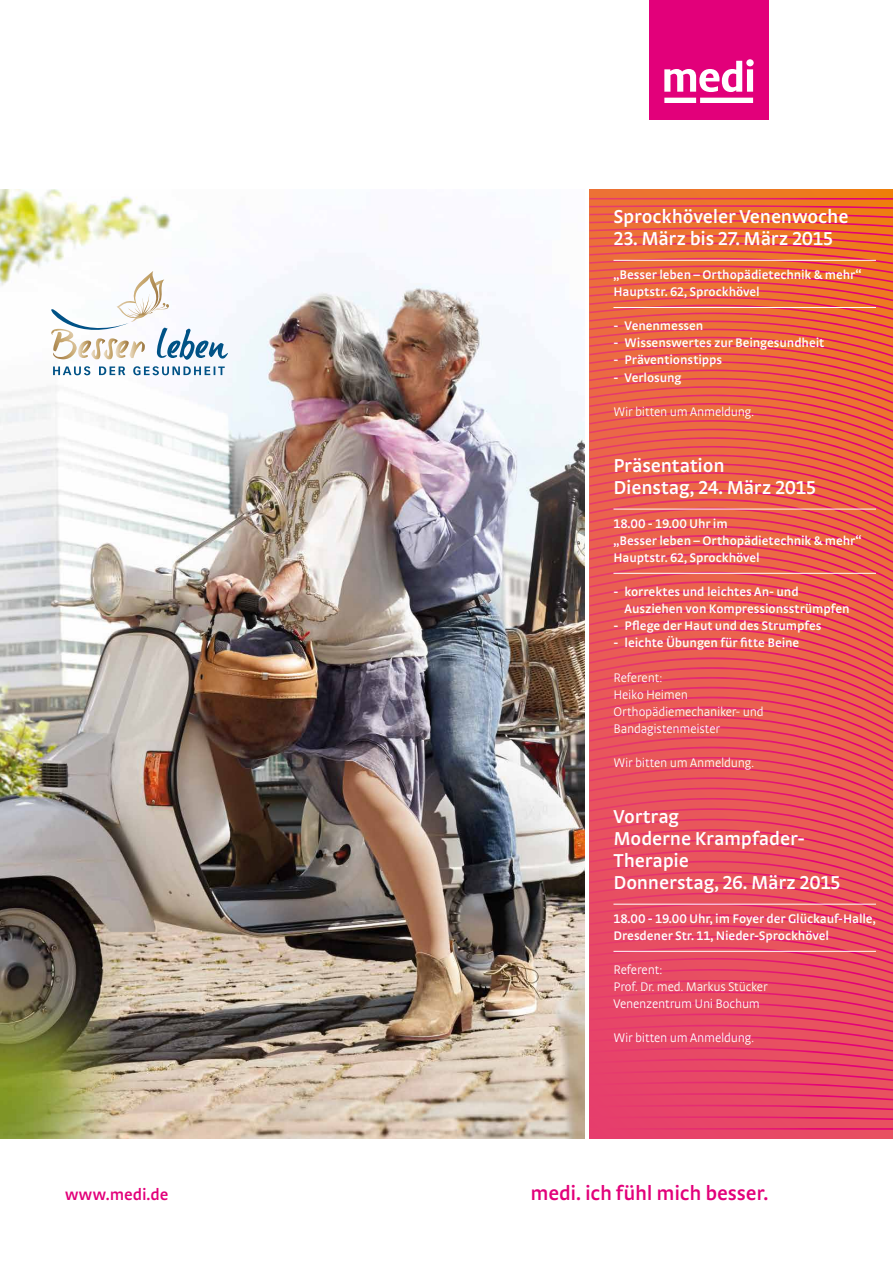
<style>
.page{position:relative;width:893px;height:1263px;background:#fff}
.page>*{position:absolute;margin:0;border:0;box-sizing:border-box;transform-origin:0 0}
.t1{font:600 21px "medi Strada Pro";letter-spacing:-.015em;color:#e2007a}
.t2{font:600 19.65px/22px "medi Strada Pro";letter-spacing:-.01em;color:#fff}
.t3{font:600 16.8px "medi Strada Pro";letter-spacing:-.005em;color:#e2007a}
.t4{font:600 13.12px/17.1px "medi Strada Pro";letter-spacing:-.01em;color:#fff}
.t5{font:300 13.12px/17.1px "medi Strada Pro";letter-spacing:-.015em;color:#fff}
</style>
<div class="page">
<img style="left:0;top:189px;width:585px;height:949px">
<div style="left:649px;top:0;width:119px;height:119px;background:#e2007a"></div>
<svg style="left:664px;top:59px;width:90px;height:33px"></svg>
<svg style="left:664px;top:98px;width:89px;height:5px"></svg>
<svg style="left:589px;top:189px;width:304px;height:949px;background:#e85553"></svg>
<svg style="left:589px;top:198px;width:304px;height:912px;background:#e85552"></svg>
<svg style="left:589px;top:1116px;width:304px;height:4px"></svg>
<svg style="left:589px;top:1128px;width:304px;height:2px"></svg>
<hr style="left:613px;top:260px;width:263px;height:1px;background:#fff">
<hr style="left:613px;top:307px;width:263px;height:1px;background:#fff">
<hr style="left:613px;top:509px;width:263px;height:1px;background:#fff">
<hr style="left:613px;top:573px;width:263px;height:1px;background:#fff">
<hr style="left:613px;top:904px;width:263px;height:1px;background:#fff">
<hr style="left:613px;top:951px;width:263px;height:1px;background:#fff">
<svg style="left:51px;top:271px;width:177px;height:89px"></svg>
<svg style="left:53px;top:366px;width:172px;height:9px"></svg>
<h2 class="t2" style="left:613px;top:205px;width:237px">Sprockhöveler Venenwoche</h2>
<h2 class="t2" style="left:613px;top:227px;width:221px">23. März bis 27. März 2015</h2>
<p class="t4" style="left:613px;top:266px;width:249px">„Besser leben – Orthopädietechnik &amp; mehr“<br>Hauptstr. 62, Sprockhövel</p>
<p class="t4" style="left:613px;top:317px;width:92px">- Venenmessen</p>
<p class="t4" style="left:613px;top:334px;width:212px">- Wissenswertes zur Beingesundheit</p>
<p class="t4" style="left:613px;top:351px;width:110px">- Präventionstipps</p>
<p class="t4" style="left:613px;top:368px;width:70px">- Verlosung</p>
<p class="t5" style="left:613px;top:403px;width:142px">Wir bitten um Anmeldung.</p>
<h2 class="t2" style="left:613px;top:454px;width:204px">Präsentation<br>Dienstag, 24. März 2015</h2>
<p class="t4" style="left:613px;top:514px;width:249px">18.00 - 19.00 Uhr im<br>„Besser leben – Orthopädietechnik &amp; mehr“<br>Hauptstr. 62, Sprockhövel</p>
<p class="t4" style="left:625px;top:583px;width:227px;text-indent:-11px">- korrektes und leichtes An- und<br>Ausziehen von Kompressionsstrümpfen</p>
<p class="t4" style="left:613px;top:617px;width:209px">- Pflege der Haut und des Strumpfes</p>
<p class="t4" style="left:613px;top:634px;width:187px">- leichte Übungen für fitte Beine</p>
<p class="t5" style="left:613px;top:668px;width:152px">Referent:<br>Heiko Heimen<br>Orthopädiemechaniker- und<br>Bandagistenmeister</p>
<p class="t5" style="left:613px;top:754px;width:142px">Wir bitten um Anmeldung.</p>
<h2 class="t2" style="left:613px;top:805px;width:229px">Vortrag<br>Moderne Krampfader-<br>Therapie<br>Donnerstag, 26. März 2015</h2>
<p class="t4" style="left:613px;top:909px;width:264px">18.00 - 19.00 Uhr, im Foyer der Glückauf-Halle,<br>Dresdener Str. 11, Nieder-Sprockhövel</p>
<p class="t5" style="left:613px;top:961px;width:156px">Referent:<br>Prof. Dr. med. Markus Stücker<br>Venenzentrum Uni Bochum</p>
<p class="t5" style="left:613px;top:1029px;width:142px">Wir bitten um Anmeldung.</p>
<p class="t3" style="left:65px;top:1183px;width:105px">www.medi.de</p>
<h1 class="t1" style="left:530px;top:1179px;width:239px">medi. ich fühl mich besser.</h1>
</div>
